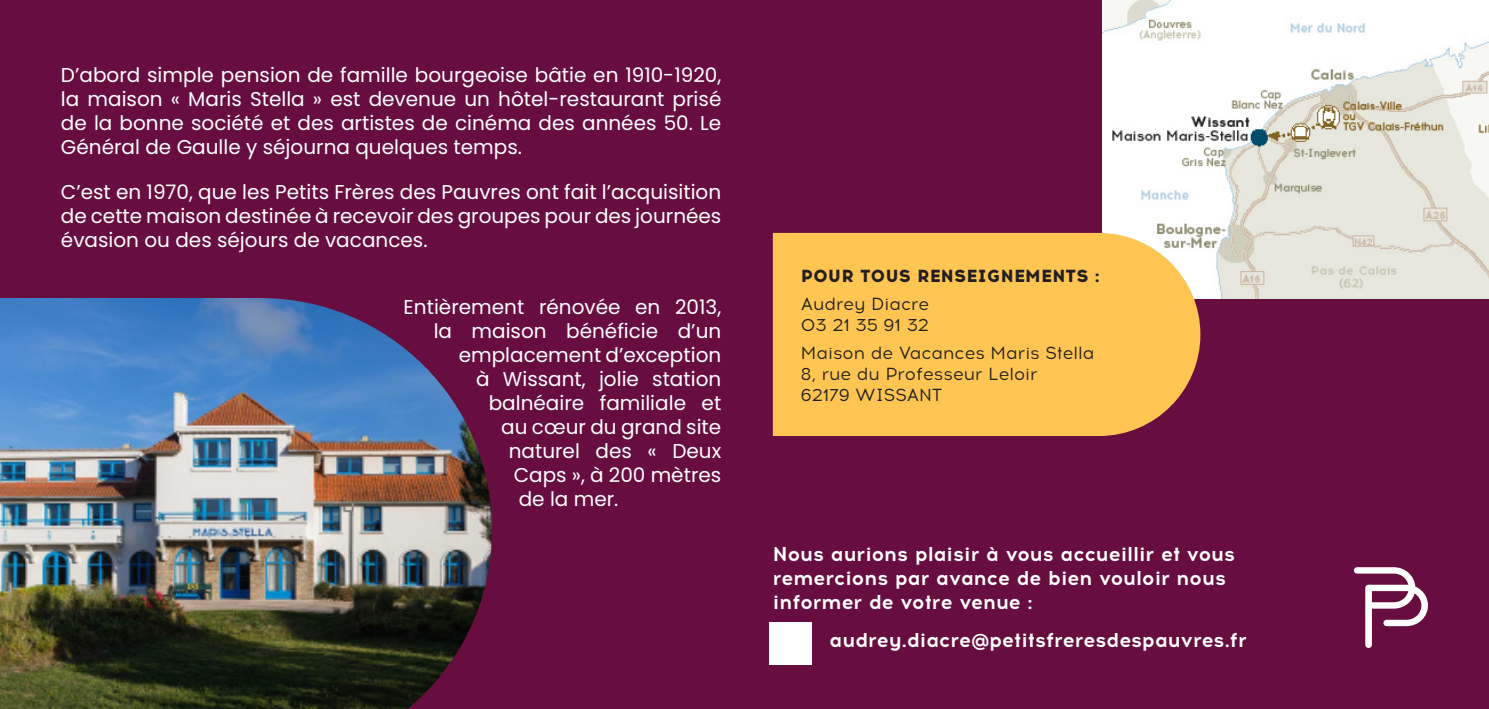
<style>
.page{position:relative;width:1489px;height:709px;background:#fff}
.page>*{position:absolute;margin:0;border:0;box-sizing:border-box;transform-origin:0 0}
.Texte_courant{font:20px/24px "Poppins";color:#fff;text-align:justify}
.t1{font:700 20px/24px "Acrom";color:#fff}
.Texte_courant-2{font:17.5px/21px "Acrom";color:#231f20}
.t2{font:800 17.5px "Acrom";letter-spacing:.01em;color:#231f20}
</style>
<div class="page">
<div style="left:0;top:0;width:1488px;height:709px;background:#680d3f"></div>
<svg style="left:1353px;top:567px;width:74px;height:81px"></svg>
<img style="left:0;top:298px;width:492px;height:411px">
<img style="left:1102px;top:0;width:386px;height:298px">
<div style="left:772px;top:233px;width:428px;height:203px;background:#fec552"></div>
<div style="left:769px;top:622px;width:42px;height:42px;background:#fff"></div>
<p class="Texte_courant" style="left:61px;top:63px;width:662px">D’abord simple pension de famille bourgeoise bâtie en 1910-1920, la maison « Maris Stella » est devenue un hôtel-restaurant prisé de la bonne société et des artistes de cinéma des années 50. Le Général de Gaulle y séjourna quelques temps.</p>
<p class="Texte_courant" style="left:61px;top:180px;width:662px">C’est en 1970, que les Petits Frères des Pauvres ont fait l’acquisition de cette maison destinée à recevoir des groupes pour des journées évasion ou des séjours de vacances.</p>
<p class="Texte_courant" style="left:403px;top:295px;width:319px">Entièrement rénovée en 2013,</p>
<p class="Texte_courant" style="left:433px;top:319px;width:289px">la maison bénéficie d’un</p>
<p class="Texte_courant" style="left:458px;top:343px;width:264px">emplacement d’exception</p>
<p class="Texte_courant" style="left:476px;top:367px;width:246px">à Wissant, jolie station</p>
<p class="Texte_courant" style="left:488px;top:391px;width:234px">balnéaire familiale et</p>
<p class="Texte_courant" style="left:501px;top:415px;width:222px">au cœur du grand site</p>
<p class="Texte_courant" style="left:508px;top:439px;width:214px">naturel des « Deux</p>
<p class="Texte_courant" style="left:513px;top:463px;width:209px">Caps », à 200 mètres</p>
<p class="Texte_courant" style="left:518px;top:487px;width:101px">de la mer.</p>
<p class="t2" style="left:801px;top:263px;width:300px">POUR TOUS RENSEIGNEMENTS :</p>
<p class="Texte_courant-2" style="left:800px;top:294px;width:130px">Audrey Diacre</p>
<p class="Texte_courant-2" style="left:800px;top:315px;width:130px">03 21 35 91 32</p>
<p class="Texte_courant-2" style="left:800px;top:343px;width:295px">Maison de Vacances Maris Stella<br>8, rue du Professeur Leloir</p>
<p class="Texte_courant-2" style="left:800px;top:385px;width:143px">62179 WISSANT</p>
<p class="t1" style="left:772px;top:542px;width:464px">Nous aurions plaisir à vous accueillir et vous remercions par avance de bien vouloir nous informer de votre venue :</p>
<p class="t1" style="left:829px;top:628px;width:418px">audrey.diacre@petitsfreresdespauvres.fr</p>
</div>
